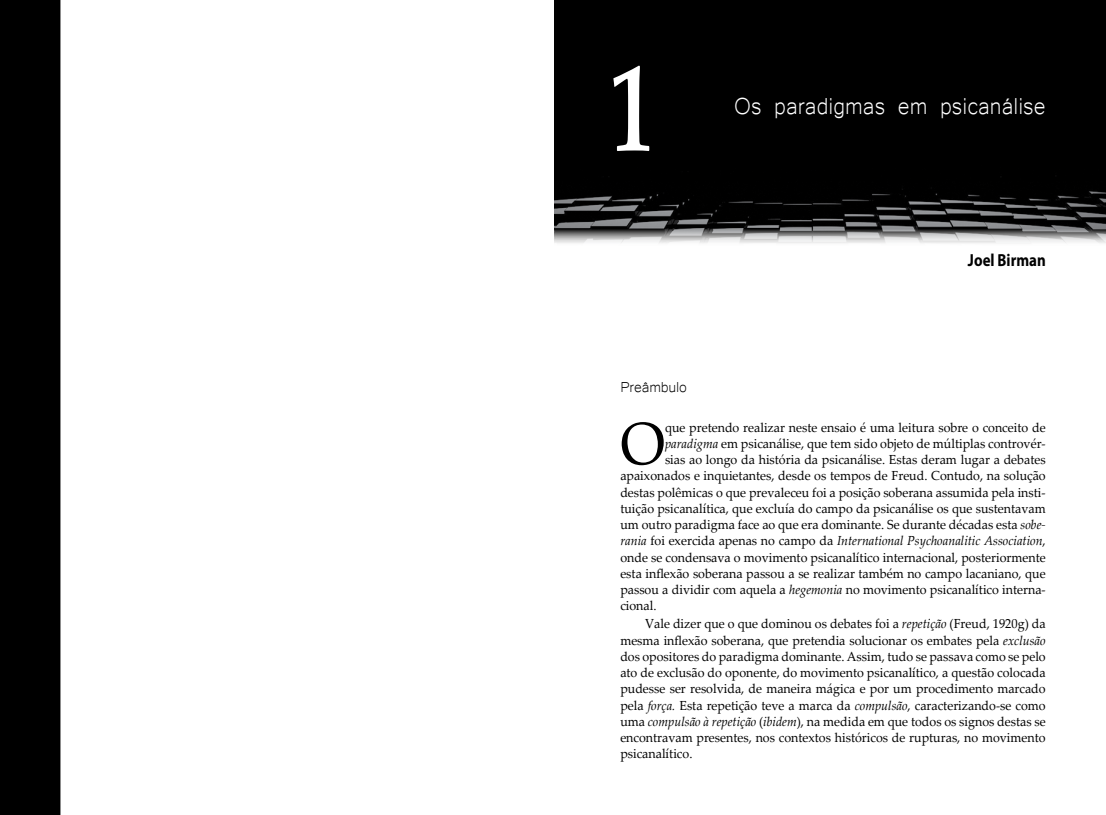
<style>
.page{position:relative;width:1106px;height:815px;background:#fff}
.page>*{position:absolute;margin:0;border:0;box-sizing:border-box;transform-origin:0 0}
.t1{font:700 125px "Palatino Linotype";color:#fff;scale:.68 1}
.t2{font:59.75px "Palatino Linotype";color:#000;scale:.95 1}
.t3{font:30px "Microsoft Yi Baiti";color:#fff;scale:.95 1}
.t4{font:18.75px "Microsoft Yi Baiti";letter-spacing:-.01em;color:#000}
.t5{font:700 17.5px "Myriad Pro";color:#000;scale:.85 1}
.t6{font:13.12px/16.2px "Palatino Linotype";color:#000;text-align:justify;scale:.95 1}
.t7{font:italic 13.12px "Palatino Linotype";color:#000;scale:.95 1}
.s1{font-style:italic}
.s2{font-style:normal}
</style>
<div class="page">
<img style="left:554px;top:181px;width:552px;height:62px">
<div style="left:554px;top:0;width:552px;height:181px;background:#000"></div>
<div style="left:0;top:0;width:60px;height:815px;background:#000"></div>
<h1 class="t1" style="left:610px;top:19px;width:64px">1</h1>
<h3 class="t3" style="left:734px;top:89px;width:329px">Os paradigmas em psicanálise</h3>
<h3 class="t5" style="left:968px;top:249px;width:93px">Joel Birman</h3>
<h3 class="t4" style="left:620px;top:376px;width:68px">Preâmbulo</h3>
<h2 class="t2" style="left:620px;top:401px;width:49px">O</h2>
<p class="t6" style="left:665px;top:419px;width:402px">que pretendo realizar neste ensaio é uma leitura sobre o conceito de</p>
<p class="t6" style="left:665px;top:435px;width:402px"><span class="s1">paradigma</span> em psicanálise, que tem sido objeto de múltiplas controvér-</p>
<p class="t6" style="left:665px;top:451px;width:402px">sias ao longo da história da psicanálise. Estas deram lugar a debates</p>
<p class="t6" style="left:620px;top:467px;width:449px">apaixonados e inquietantes, desde os tempos de Freud. Contudo, na solução</p>
<p class="t6" style="left:620px;top:484px;width:449px">destas polêmicas o que prevaleceu foi a posição soberana assumida pela insti-</p>
<p class="t6" style="left:620px;top:500px;width:449px">tuição psicanalítica, que excluía do campo da psicanálise os que sustentavam</p>
<p class="t6" style="left:620px;top:516px;width:449px">um outro paradigma face ao que era dominante. Se durante décadas esta <span class="s1">sobe-</span></p>
<p class="t7" style="left:620px;top:532px;width:449px">rania <span class="s2">foi exercida apenas no campo da</span> International Psychoanalitic Association<span class="s2">,</span></p>
<p class="t6" style="left:620px;top:549px;width:449px">onde se condensava o movimento psicanalítico internacional, posteriormente</p>
<p class="t6" style="left:620px;top:565px;width:449px">esta inflexão soberana passou a se realizar também no campo lacaniano, que</p>
<p class="t6" style="left:620px;top:581px;width:449px">passou a dividir com aquela a <span class="s1">hegemonia</span> no movimento psicanalítico interna-</p>
<p class="t6" style="left:620px;top:597px;width:40px">cional.</p>
<p class="t6" style="left:620px;top:615px;width:449px;text-indent:25px">Vale dizer que o que dominou os debates foi a <span class="s1">repetição</span> (Freud, 1920g) da mesma inflexão soberana, que pretendia solucionar os embates pela <span class="s1">exclusão </span>dos opositores do paradigma dominante. Assim, tudo se passava como se pelo ato de exclusão do oponente, do movimento psicanalítico, a questão colocada pudesse ser resolvida, de maneira mágica e por um procedimento marcado pela <span class="s1">força.</span> Esta repetição teve a marca da <span class="s1">compulsão</span>, caracterizando-se como uma <span class="s1">compulsão à repetição</span> (<span class="s1">ibidem</span>), na medida em que todos os signos destas se encontravam presentes, nos contextos históricos de rupturas, no movimento psicanalítico.</p>
</div>
